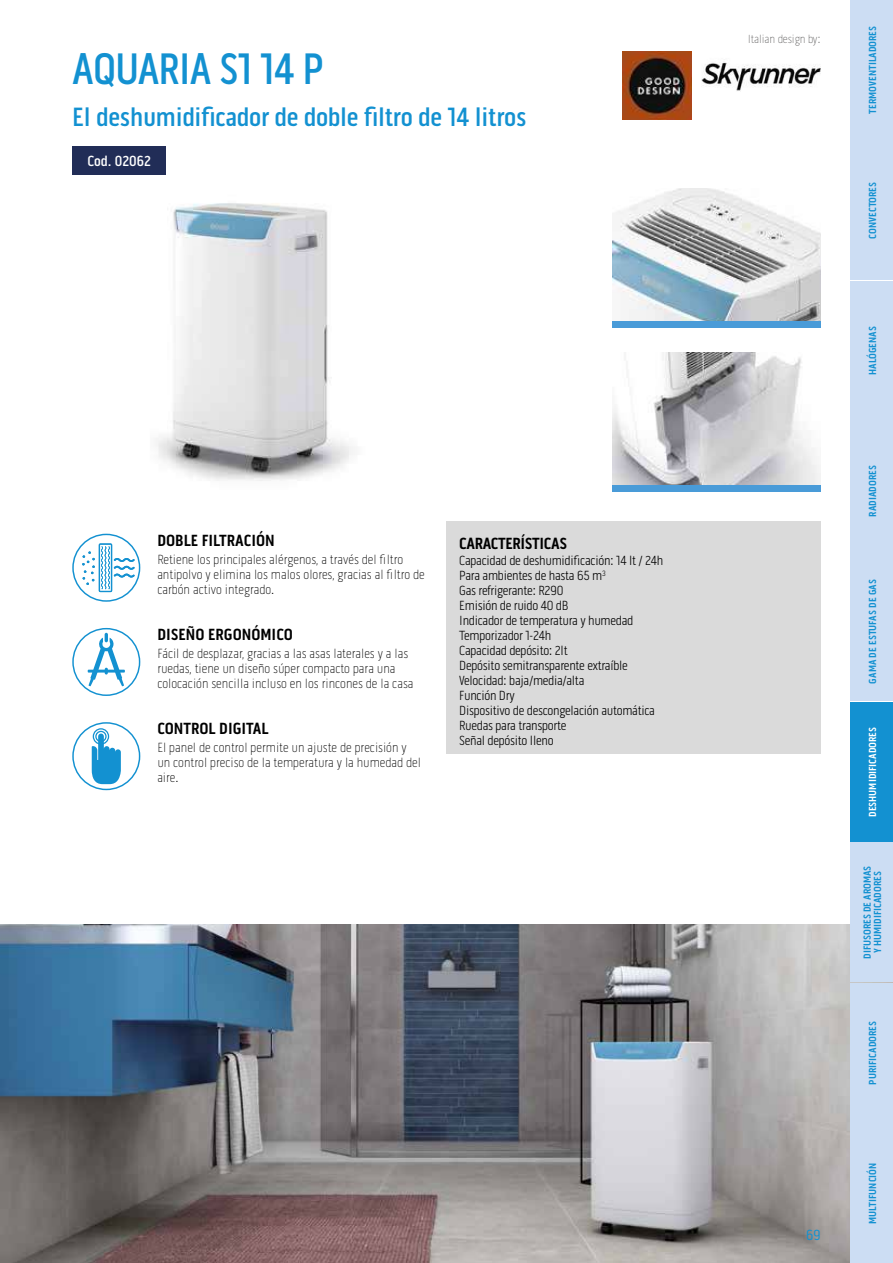
<style>
.page{position:relative;width:893px;height:1263px;background:#fff}
.page>*{position:absolute;margin:0;border:0;box-sizing:border-box;transform-origin:0 0}
.t1{font:500 45px "Pill Gothic 300 mg";letter-spacing:-.02em;color:#1391d1;scale:.95 1}
.t2{font:500 27px "Pill Gothic 300 mg";letter-spacing:-.01em;color:#1391d1}
.t3{font:700 16.5px "Pill Gothic 300 mg";color:#000}
.t4{font:700 16.5px "Pill Gothic 300 mg";letter-spacing:-.02em;color:#000}
.t5{font:500 15px "Pill Gothic 300 mg";color:#fff}
.t6{font:15px "Pill Gothic 300 mg";color:#1391d1}
.t7{font:100 13.5px/15px "Pill Gothic 300 mg";color:#000}
.t8{font:300 13.5px/15px "Pill Gothic 300 mg";letter-spacing:-.02em;color:#000}
.t9{font:100 12px "Pill Gothic 300 mg";letter-spacing:-.01em;color:#646363}
.t10{font:700 10.5px/10.5px "Pill Gothic 300 mg";color:#1391d1;text-align:center}
.t11{font:700 10.5px "Pill Gothic 300 mg";color:#fff}
</style>
<div class="page">
<svg style="left:82px;top:543px;width:53px;height:49px"></svg>
<div style="left:72px;top:534px;width:68px;height:68px;border:1px solid #1391d1;border-radius:50%"></div>
<div style="left:72px;top:628px;width:68px;height:68px;border:1px solid #1391d1;border-radius:50%"></div>
<svg style="left:88px;top:633px;width:37px;height:53px"></svg>
<div style="left:72px;top:722px;width:68px;height:68px;border:1px solid #1391d1;border-radius:50%"></div>
<svg style="left:92px;top:728px;width:29px;height:56px"></svg>
<div style="left:446px;top:521px;width:375px;height:233px;background:#dadada"></div>
<img style="left:156px;top:203px;width:197px;height:278px">
<img style="left:612px;top:189px;width:209px;height:132px">
<div style="left:612px;top:321px;width:209px;height:7px;background:#499bd8"></div>
<img style="left:612px;top:353px;width:209px;height:132px">
<div style="left:612px;top:485px;width:209px;height:7px;background:#499bd8"></div>
<img style="left:0;top:925px;width:893px;height:338px">
<div style="left:72px;top:146px;width:94px;height:28px;background:#212d57"></div>
<img style="left:702px;top:62px;width:119px;height:29px">
<img style="left:623px;top:51px;width:68px;height:68px">
<div style="left:851px;top:562px;width:42px;height:139px;background:#ccddf3"></div>
<div style="left:851px;top:281px;width:42px;height:139px;background:#ccddf3"></div>
<div style="left:851px;top:842px;width:42px;height:140px;background:#ccddf3"></div>
<div style="left:851px;top:140px;width:42px;height:140px;background:#ccddf3"></div>
<div style="left:851px;top:702px;width:42px;height:140px;background:#1391d1"></div>
<div style="left:851px;top:421px;width:42px;height:140px;background:#ccddf3"></div>
<div style="left:851px;top:983px;width:42px;height:139px;background:#ccddf3"></div>
<div style="left:851px;top:1123px;width:42px;height:140px;background:#ccddf3"></div>
<div style="left:851px;top:0;width:42px;height:140px;background:#ccddf3"></div>
<h1 class="t1" style="left:72px;top:43px;width:266px">AQUARIA S1 14 P</h1>
<h2 class="t2" style="left:72px;top:101px;width:456px">El deshumidificador de doble filtro de 14 litros</h2>
<p class="t5" style="left:87px;top:152px;width:65px">Cod. 02062</p>
<p class="t3" style="left:157px;top:530px;width:119px">DOBLE FILTRACIÓN</p>
<p class="t7" style="left:157px;top:552px;width:269px">Retiene los principales alérgenos, a través del filtro antipolvo y elimina los malos olores, gracias al filtro de carbón activo integrado.</p>
<p class="t3" style="left:157px;top:625px;width:137px">DISEÑO ERGONÓMICO</p>
<p class="t7" style="left:157px;top:646px;width:258px">Fácil de desplazar, gracias a las asas laterales y a las ruedas, tiene un diseño súper compacto para una colocación sencilla incluso en los rincones de la casa</p>
<p class="t3" style="left:157px;top:719px;width:113px">CONTROL DIGITAL</p>
<p class="t7" style="left:157px;top:740px;width:265px">El panel de control permite un ajuste de precisión y un control preciso de la temperatura y la humedad del aire.</p>
<p class="t4" style="left:459px;top:533px;width:109px">CARACTERÍSTICAS</p>
<p class="t8" style="left:459px;top:553px;width:206px">Capacidad de deshumidificación: 14 lt / 24h<br>Para ambientes de hasta 65 m<sup>3<br></sup>Gas refrigerante: R290<br>Emisión de ruido 40 dB<br>Indicador de temperatura y humedad<br>Temporizador 1-24h<br>Capacidad depósito: 2lt<br>Depósito semitransparente extraíble<br>Velocidad: baja/media/alta<br>Función Dry<br>Dispositivo de descongelación automática<br>Ruedas para transporte<br>Señal depósito lleno</p>
<p class="t9" style="left:748px;top:32px;width:74px">Italian design by:</p>
<p class="t6" style="left:806px;top:1226px;width:16px">69</p>
<p class="t10" style="left:867px;top:114px;width:89px;rotate:-90deg">TERMOVENTILADORES</p>
<p class="t10" style="left:867px;top:110px;width:81px;rotate:-90deg">TERMOVENTILATORI</p>
<p class="t10" style="left:867px;top:238px;width:58px;rotate:-90deg">CONVECTORES</p>
<p class="t10" style="left:867px;top:375px;width:50px;rotate:-90deg">HALÓGENAS</p>
<p class="t10" style="left:867px;top:517px;width:53px;rotate:-90deg">RADIADORES</p>
<p class="t10" style="left:867px;top:683px;width:105px;rotate:-90deg">GAMA DE ESTUFAS DE GAS</p>
<p class="t11" style="left:866px;top:817px;width:91px;rotate:-90deg">DESHUMIDIFICADORES</p>
<p class="t10" style="left:862px;top:959px;width:95px;rotate:-90deg">DIFUSORES DE AROMAS<br>Y HUMIDIFICADORES</p>
<p class="t10" style="left:867px;top:1084px;width:65px;rotate:-90deg">PURIFICADORES</p>
<p class="t10" style="left:867px;top:1223px;width:62px;rotate:-90deg">MULTIFUNCIÓN</p>
</div>
